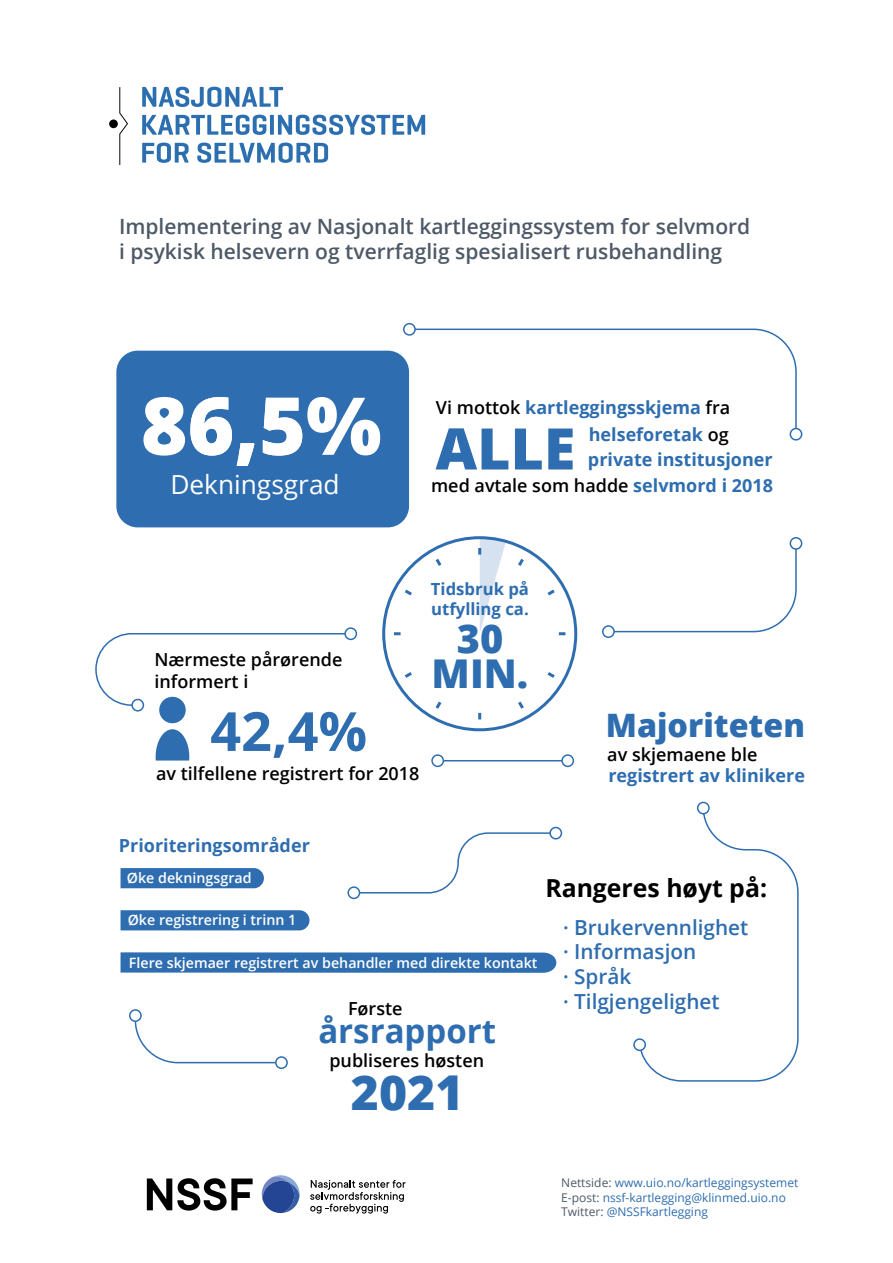
<style>
.page{position:relative;width:893px;height:1263px;background:#fff}
.page>*{position:absolute;margin:0;border:0;box-sizing:border-box;transform-origin:0 0}
.t1{font:800 57.3px "Open Sans";color:#2e6daf}
.t2{font:700 54px "Open Sans";color:#2e6daf}
.t3{font:800 48px "Open Sans";color:#2e6daf}
.t4{font:800 39.6px/34.3px "Open Sans";color:#2e6daf;text-align:center}
.t5{font:700 33px "Open Sans";color:#2e6daf}
.t6{font:800 32.25px "Open Sans";color:#2e6daf}
.t7{font:26.25px "Open Sans";color:#fff}
.t8{font:700 24.75px "Open Sans";color:#000}
.t9{font:600 21px/25.2px "Open Sans";color:#4e5967}
.t10{font:600 20.7px/24.9px "Open Sans";color:#2e6daf}
.t11{font:600 18px/21.6px "Open Sans";color:#000}
.t12{font:700 18px/25px "Open Sans";color:#2e6daf}
.t13{font:700 16.65px/20px "Open Sans";color:#2e6daf}
.t14{font:600 14.25px "Open Sans";color:#fff}
.t15{font:12px/14.4px "Open Sans";color:#2e6daf}
.s1{font-weight:600;color:#000}
.s2{font-weight:700;color:#2e6daf}
.s3{color:#4e5967}
</style>
<div class="page">
<div style="left:116px;top:351px;width:293px;height:176px;background:#2e6daf;border-radius:21px"></div>
<svg style="left:143px;top:397px;width:111px;height:69px"></svg>
<svg style="left:263px;top:397px;width:117px;height:59px"></svg>
<svg style="left:403px;top:323px;width:399px;height:118px"></svg>
<svg style="left:602px;top:537px;width:200px;height:101px"></svg>
<svg style="left:478px;top:538px;width:28px;height:94px"></svg>
<svg style="left:435px;top:558px;width:7px;height:8px"></svg>
<svg style="left:404px;top:589px;width:8px;height:7px"></svg>
<svg style="left:394px;top:632px;width:7px;height:3px"></svg>
<svg style="left:404px;top:672px;width:8px;height:6px"></svg>
<svg style="left:435px;top:701px;width:7px;height:8px"></svg>
<svg style="left:478px;top:713px;width:3px;height:6px"></svg>
<svg style="left:518px;top:701px;width:6px;height:8px"></svg>
<svg style="left:547px;top:672px;width:8px;height:6px"></svg>
<svg style="left:559px;top:632px;width:6px;height:3px"></svg>
<svg style="left:547px;top:589px;width:8px;height:7px"></svg>
<svg style="left:518px;top:558px;width:6px;height:8px"></svg>
<svg style="left:95px;top:627px;width:262px;height:84px"></svg>
<div style="left:159px;top:697px;width:27px;height:26px;background:#2e6daf;border-radius:50%"></div>
<svg style="left:156px;top:729px;width:33px;height:31px"></svg>
<hr style="left:437px;top:760px;width:131px;height:1px;background:#2e6daf">
<svg style="left:431px;top:754px;width:13px;height:13px"></svg>
<svg style="left:561px;top:754px;width:13px;height:13px"></svg>
<svg style="left:633px;top:802px;width:166px;height:280px"></svg>
<div style="left:121px;top:868px;width:143px;height:20px;background:#2e6daf"></div>
<div style="left:121px;top:910px;width:188px;height:20px;background:#2e6daf"></div>
<svg style="left:121px;top:952px;width:435px;height:21px;background:#3773b2"></svg>
<svg style="left:347px;top:827px;width:215px;height:72px"></svg>
<svg style="left:129px;top:1009px;width:159px;height:60px"></svg>
<svg style="left:261px;top:1175px;width:39px;height:38px"></svg>
<svg style="left:310px;top:1180px;width:95px;height:33px"></svg>
<svg style="left:147px;top:1178px;width:106px;height:32px"></svg>
<svg style="left:142px;top:87px;width:141px;height:20px"></svg>
<svg style="left:142px;top:115px;width:124px;height:20px"></svg>
<svg style="left:270px;top:115px;width:4px;height:20px"></svg>
<svg style="left:278px;top:115px;width:147px;height:20px"></svg>
<svg style="left:142px;top:143px;width:47px;height:20px"></svg>
<svg style="left:197px;top:143px;width:131px;height:20px"></svg>
<svg style="left:119px;top:87px;width:9px;height:77px"></svg>
<div style="left:109px;top:119px;width:9px;height:9px;background:#000;border-radius:50%"></div>
<p class="t9" style="left:119px;top:213px;width:633px">Implementering av Nasjonalt kartleggingssystem for selvmord i psykisk helsevern og tverrfaglig spesialisert rusbehandling</p>
<h3 class="t7" style="left:170px;top:466px;width:171px">Dekningsgrad</h3>
<p class="t12" style="left:436px;top:394px;width:296px"><span class="s1">Vi mottok</span> kartleggingsskjema <span class="s1">fra</span></p>
<p class="t12" style="left:588px;top:422px;width:186px">helseforetak <span class="s1">og </span>private institusjoner</p>
<h1 class="t1" style="left:435px;top:405px;width:141px">ALLE</h1>
<p class="t11" style="left:431px;top:474px;width:343px">med avtale som hadde <span class="s2">selvmord i 2018</span></p>
<p class="t11" style="left:155px;top:649px;width:189px">Nærmeste pårørende informert i</p>
<h2 class="t2" style="left:210px;top:693px;width:158px">42,4%</h2>
<p class="t11" style="left:156px;top:763px;width:265px">av tilfellene registrert for 2018</p>
<p class="t13" style="left:431px;top:578px;width:100px">Tidsbruk på utfylling ca.</p>
<h3 class="t4" style="left:432px;top:620px;width:98px">30<br>MIN.</h3>
<p class="t12" style="left:119px;top:833px;width:192px">Prioriteringsområder</p>
<h3 class="t6" style="left:606px;top:700px;width:201px">Majoriteten</h3>
<p class="t11" style="left:607px;top:744px;width:152px">av skjemaene ble</p>
<p class="t12" style="left:608px;top:763px;width:198px">registrert av klinikere</p>
<p class="t14" style="left:127px;top:868px;width:126px">Øke dekningsgrad</p>
<p class="t14" style="left:128px;top:910px;width:170px">Øke registrering i trinn 1</p>
<p class="t14" style="left:129px;top:952px;width:410px">Flere skjemaer registrert av behandler med direkte kontakt</p>
<p class="t11" style="left:348px;top:997px;width:56px">Første</p>
<p class="t11" style="left:329px;top:1049px;width:156px">publiseres høsten</p>
<h3 class="t5" style="left:318px;top:1008px;width:179px">årsrapport</h3>
<h3 class="t3" style="left:351px;top:1056px;width:114px">2021</h3>
<h3 class="t8" style="left:545px;top:871px;width:223px">Rangeres høyt på:</h3>
<p class="t10" style="left:563px;top:914px;width:187px">· Brukervennlighet · Informasjon<br>· Språk<br>· Tilgjengelighet</p>
<p class="t15" style="left:561px;top:1175px;width:239px"><span class="s3">Nettside:</span> www.uio.no/kartleggingsystemet<br><span class="s3">E-post:</span> nssf-kartlegging@klinmed.uio.no<br><span class="s3">Twitter:</span> @NSSFkartlegging</p>
</div>
